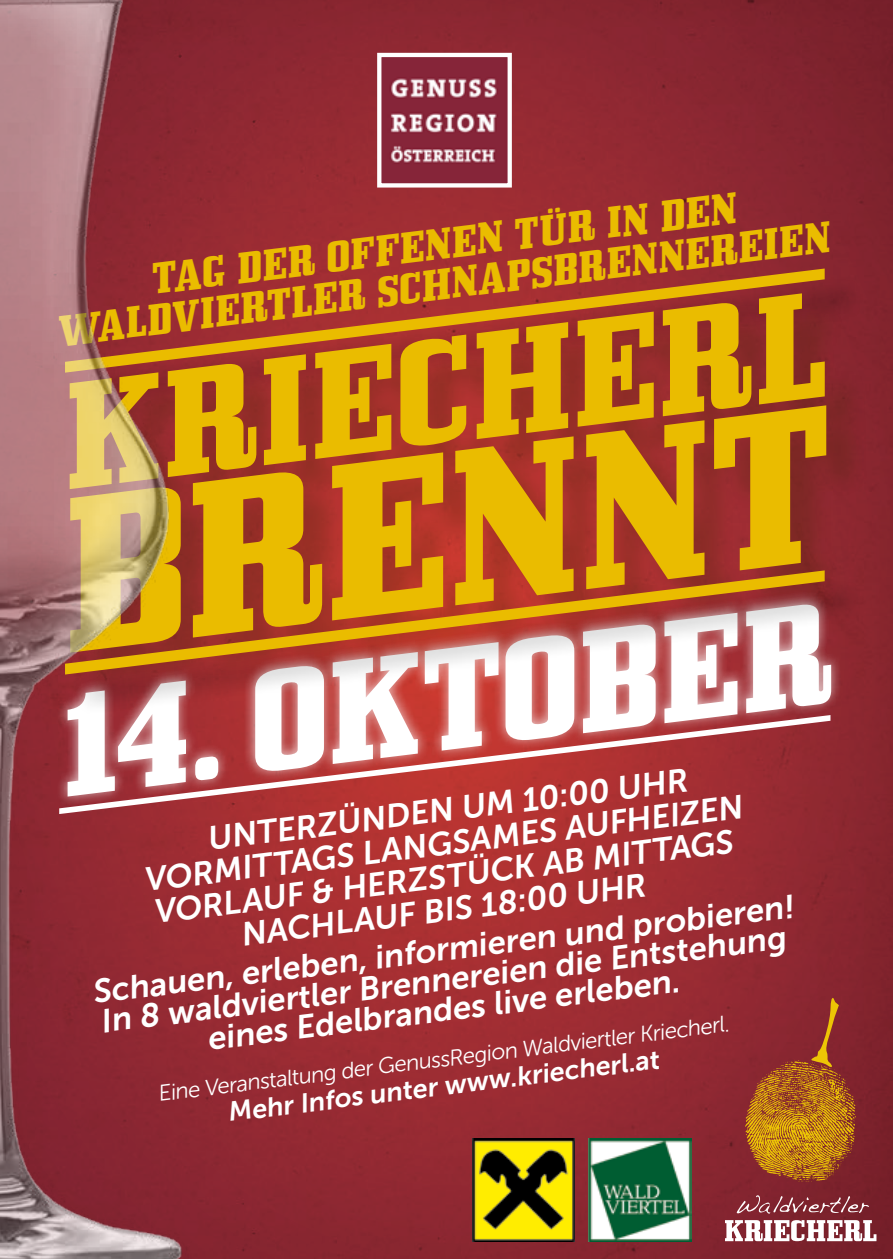
<style>
.page{position:relative;width:893px;height:1259px;background:#fff}
.page>*{position:absolute;margin:0;border:0;box-sizing:border-box;transform-origin:0 0}
.t1{font:191.4px "Bullpen";color:#eabc00}
.t2{font:131.4px "Bullpen";color:#eabc00}
.t3{font:126px "Bullpen";color:#fff}
.t4{font:38.1px/40.5px "Bullpen";color:#eabc00;text-align:center}
.t5{font:33px/33px "Museo Sans 700";color:#fff;text-align:center}
.t6{font:27px "Museo Sans 700";color:#fff}
.t7{font:22.5px "Museo Sans 300";color:#fff}
</style>
<div class="page">
<img style="left:278px;top:0;width:615px;height:1259px">
<svg style="left:278px;top:262px;width:557px;height:38px;background:#a63c2c"></svg>
<svg style="left:278px;top:716px;width:558px;height:103px;background:#b94f50"></svg>
<div style="left:76px;top:300px;width:792px;height:394px;background:#3b2200;opacity:.25"></div>
<div style="left:71px;top:577px;width:796px;height:139px;background:#000;opacity:.25"></div>
<svg style="left:278px;top:564px;width:557px;height:117px;background:#bd6450"></svg>
<img style="left:472px;top:1138px;width:103px;height:103px">
<img style="left:588px;top:1138px;width:103px;height:103px">
<svg style="left:375px;top:51px;width:139px;height:139px;background:#a45a68"></svg>
<svg style="left:745px;top:995px;width:111px;height:187px;background:#a25123"></svg>
<svg style="left:725px;top:1220px;width:151px;height:21px"></svg>
<svg style="left:737px;top:1195px;width:132px;height:18px;background:#944951"></svg>
<img style="left:0;top:0;width:278px;height:1259px">
<p class="t4" style="left:50px;top:272px;width:779px;rotate:-7deg">TAG DER OFFENEN TÜR IN DEN<br>WALDVIERTLER SCHNAPSBRENNEREIEN</p>
<h2 class="t2" style="left:47px;top:361px;width:771px;rotate:-7deg">KRIECHERL</h2>
<h1 class="t1" style="left:38px;top:466px;width:776px;rotate:-7deg">BRENNT</h1>
<h3 class="t3" style="left:46px;top:674px;width:778px;rotate:-7deg">14. OKTOBER</h3>
<p class="t5" style="left:138px;top:831px;width:604px;rotate:-7deg">UNTERZÜNDEN UM 10:00 UHR<br>VORMITTAGS LANGSAMES AUFHEIZEN<br>VORLAUF &amp; HERZSTÜCK AB MITTAGS<br>NACHLAUF BIS 18:00 UHR</p>
<p class="t5" style="left:91px;top:977px;width:708px;line-height:30px;rotate:-7deg">Schauen, erleben, informieren und probieren!<br>In 8 waldviertler Brennereien die Entstehung eines Edelbrandes live erleben.</p>
<p class="t7" style="left:156px;top:1081px;width:577px;rotate:-7deg">Eine Veranstaltung der GenussRegion Waldviertler Kriecherl.</p>
<p class="t6" style="left:226px;top:1097px;width:436px;rotate:-7deg">Mehr Infos unter www.kriecherl.at</p>
</div>
